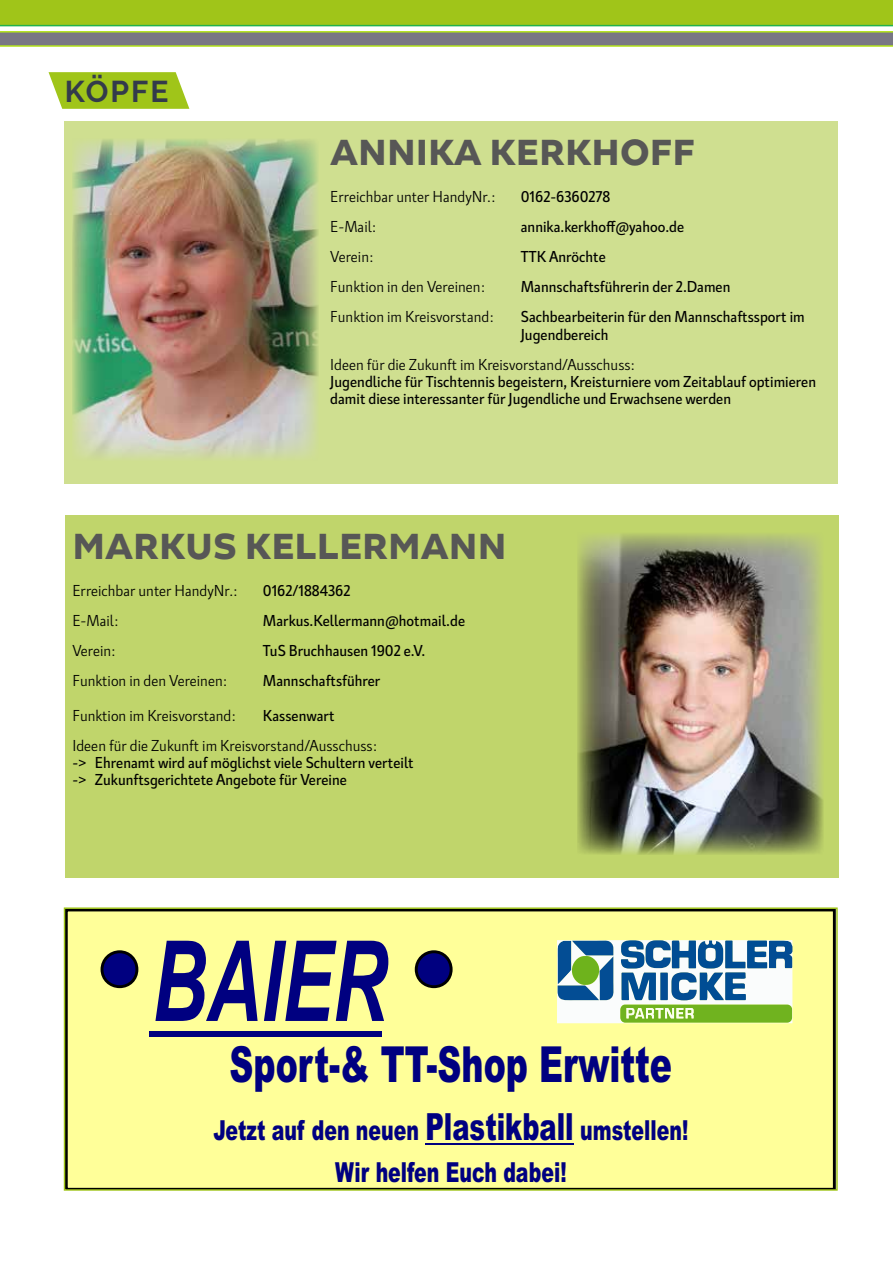
<style>
.page{position:relative;width:893px;height:1263px;background:#fff}
.page>*{position:absolute;margin:0;border:0;box-sizing:border-box;transform-origin:0 0}
.t1{font:italic 700 112.05px "Arial";color:#000080;scale:.67 1}
.t2{font:900 49.65px "Arial";color:#000080;scale:.67 1}
.t3{font:700 36px "Creata";color:#575756}
.t4{font:700 30px "Raleway";letter-spacing:.07em;color:#333b4b}
.t5{font:900 27.6px/42px "Arial";color:#000080;text-align:center;scale:.69 1}
.t6{font:500 15.75px/17.2px "Kardinal";color:#000}
.t7{font:15.75px "Kardinal";color:#000}
.s1{font-size:37.5px}
</style>
<div class="page">
<svg style="left:0;top:0;width:893px;height:47px"></svg>
<div style="left:64px;top:121px;width:774px;height:362px;background:#cfdf90"></div>
<img style="left:72px;top:139px;width:246px;height:320px">
<svg style="left:49px;top:72px;width:140px;height:37px"></svg>
<div style="left:65px;top:515px;width:774px;height:362px;background:#c0d56b"></div>
<img style="left:577px;top:534px;width:246px;height:320px">
<div style="left:66px;top:910px;width:768px;height:279px;background:#ff9"></div>
<div style="left:65px;top:908px;width:771px;height:282px;border:3px solid #000"></div>
<div style="left:416px;top:952px;width:35px;height:35px;background:#000080;border-radius:50%"></div>
<div style="left:415px;top:950px;width:38px;height:38px;border:3px solid #000;border-radius:50%"></div>
<svg style="left:557px;top:940px;width:235px;height:83px"></svg>
<hr style="left:425px;top:1143px;width:149px;height:2px;background:#000080">
<div style="left:149px;top:1032px;width:233px;height:5px;background:#000080"></div>
<div style="left:102px;top:952px;width:35px;height:35px;background:#000080;border-radius:50%"></div>
<div style="left:101px;top:950px;width:37px;height:38px;border:3px solid #000;border-radius:50%"></div>
<h3 class="t4" style="left:65px;top:75px;width:105px">KÖPFE</h3>
<h3 class="t3" style="left:330px;top:122px;width:366px">ANNIKA KERKHOFF</h3>
<p class="t7" style="left:330px;top:185px;width:167px">Erreichbar unter HandyNr.:</p>
<p class="t6" style="left:521px;top:187px;width:91px">0162-6360278</p>
<p class="t7" style="left:330px;top:215px;width:48px">E-Mail:</p>
<p class="t6" style="left:521px;top:217px;width:165px">annika.kerkhoff@yahoo.de</p>
<p class="t7" style="left:330px;top:245px;width:45px">Verein:</p>
<p class="t6" style="left:521px;top:247px;width:87px">TTK Anröchte</p>
<p class="t7" style="left:330px;top:275px;width:157px">Funktion in den Vereinen:</p>
<p class="t6" style="left:521px;top:277px;width:211px">Mannschaftsführerin der 2.Damen</p>
<p class="t7" style="left:330px;top:305px;width:165px">Funktion im Kreisvorstand:</p>
<p class="t6" style="left:521px;top:307px;width:286px">Sachbearbeiterin für den Mannschaftssport im<br>Jugendbereich</p>
<p class="t7" style="left:330px;top:353px;width:307px">Ideen für die Zukunft im Kreisvorstand/Ausschuss:</p>
<p class="t6" style="left:330px;top:372px;width:487px">Jugendliche für Tischtennis begeistern, Kreisturniere vom Zeitablauf optimieren damit diese interessanter für Jugendliche und Erwachsene werden</p>
<h3 class="t3" style="left:72px;top:516px;width:436px">MARKUS KELLERMANN</h3>
<p class="t7" style="left:72px;top:579px;width:167px">Erreichbar unter HandyNr.:</p>
<p class="t6" style="left:263px;top:581px;width:89px">0162/1884362</p>
<p class="t7" style="left:72px;top:609px;width:48px">E-Mail:</p>
<p class="t6" style="left:263px;top:611px;width:204px">Markus.Kellermann@hotmail.de</p>
<p class="t7" style="left:72px;top:639px;width:45px">Verein:</p>
<p class="t6" style="left:263px;top:641px;width:164px">TuS Bruchhausen 1902 e.V.</p>
<p class="t7" style="left:72px;top:669px;width:157px">Funktion in den Vereinen:</p>
<p class="t6" style="left:263px;top:671px;width:119px">Mannschaftsführer</p>
<p class="t7" style="left:72px;top:704px;width:165px">Funktion im Kreisvorstand:</p>
<p class="t6" style="left:263px;top:706px;width:73px">Kassenwart</p>
<p class="t7" style="left:72px;top:734px;width:307px">Ideen für die Zukunft im Kreisvorstand/Ausschuss:</p>
<p class="t6" style="left:72px;top:753px;width:343px">-&gt; Ehrenamt wird auf möglichst viele Schultern verteilt -&gt; Zukunftsgerichtete Angebote für Vereine</p>
<h1 class="t1" style="left:152px;top:907px;width:351px">BAIER</h1>
<h2 class="t2" style="left:230px;top:1028px;width:662px">Sport-&amp; TT-Shop Erwitte</h2>
<h3 class="t5" style="left:213px;top:1108px;width:690px">Jetzt auf den neuen <span class="s1">Plastikball</span> umstellen!<br>Wir helfen Euch dabei!</h3>
</div>
